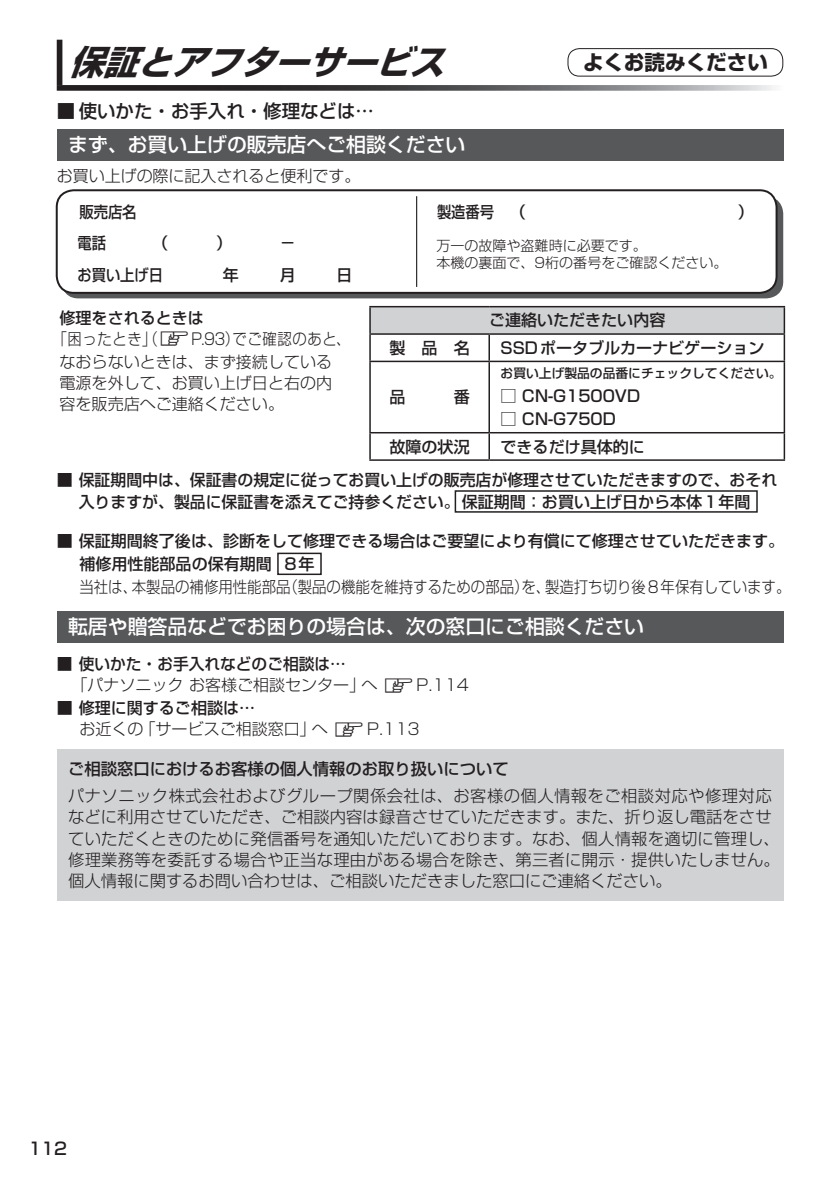
<style>
.page{position:relative;width:840px;height:1191px;background:#fff}
.page>*{position:absolute;margin:0;border:0;box-sizing:border-box;transform-origin:0 0}
.t1{font:italic 700 34px "Shin Go Pro";color:#231f20}
.t2{font:700 20.6px "Shin Go Pro";color:#231f20}
.t3{font:500 19.8px "Shin Go Pro";color:#fff}
.t4{font:500 18.4px "Shin Go Pro";color:#231f20}
.t5{font:500 17px "Shin Go Pro";color:#231f20}
.t6{font:300 16.2px/21.2px "Shin Go Pro";letter-spacing:.015em;color:#231f20}
.t7{font:500 16.2px "Shin Go Pro";color:#231f20}
.t8{font:500 16px/21.2px "Shin Go Pro";color:#231f20;text-align:center}
.t9{font:300 16px/21.2px "Shin Go Pro";color:#231f20}
.t10{font:300 16px "Shin Go Pro";color:#231f20;scale:.9 1}
.t11{font:300 16px "Shin Go Pro";letter-spacing:.04em;color:#231f20;scale:.9 1}
.t12{font:500 15.8px/31.4px "Shin Go Pro";color:#231f20;scale:.9 1}
.t13{font:500 15.8px "Shin Go Pro";color:#231f20}
.t14{font:300 14px/16.8px "Shin Go Pro";color:#231f20}
.t15{font:500 12.8px "Shin Go Pro";color:#231f20}
.s1{font-family:"NAVI Win Normal";font-weight:400;font-size:14.2px}
.s2{font-weight:500}
</style>
<div class="page">
<div style="left:57px;top:40px;width:5px;height:45px;background:#231f20"></div>
<svg style="left:57px;top:85px;width:718px;height:6px;background:#616162"></svg>
<div style="left:567px;top:48px;width:215px;height:29px;border:1px solid #231f20;border-radius:12px"></div>
<div style="left:57px;top:129px;width:725px;height:31px;background:#57585a"></div>
<div style="left:61px;top:197px;width:721px;height:101px;background:#57585a;border-radius:17px"></div>
<div style="left:57px;top:190px;width:719px;height:103px;background:#fff;border-radius:17px"></div>
<div style="left:56px;top:189px;width:721px;height:105px;border:2px solid #231f20;border-radius:17px"></div>
<hr style="left:416px;top:196px;width:1px;height:91px;background:#231f20">
<div style="left:370px;top:307px;width:413px;height:27px;background:#d1d2d4"></div>
<hr style="left:369px;top:306px;width:120px;height:1px;background:#231f20">
<hr style="left:489px;top:306px;width:295px;height:1px;background:#231f20">
<hr style="left:369px;top:333px;width:120px;height:2px;background:#231f20">
<svg style="left:369px;top:307px;width:1px;height:54px"></svg>
<hr style="left:489px;top:333px;width:295px;height:2px;background:#231f20">
<svg style="left:488px;top:335px;width:1px;height:26px"></svg>
<svg style="left:783px;top:307px;width:1px;height:54px"></svg>
<hr style="left:369px;top:361px;width:120px;height:1px;background:#231f20">
<hr style="left:369px;top:362px;width:1px;height:70px;background:#231f20">
<hr style="left:489px;top:361px;width:295px;height:1px;background:#231f20">
<hr style="left:488px;top:362px;width:1px;height:70px;background:#231f20">
<hr style="left:783px;top:362px;width:1px;height:70px;background:#231f20">
<hr style="left:369px;top:432px;width:120px;height:1px;background:#231f20">
<svg style="left:369px;top:433px;width:1px;height:26px"></svg>
<hr style="left:489px;top:432px;width:295px;height:1px;background:#231f20">
<svg style="left:488px;top:433px;width:1px;height:26px"></svg>
<svg style="left:783px;top:433px;width:1px;height:26px"></svg>
<hr style="left:369px;top:459px;width:120px;height:2px;background:#231f20">
<hr style="left:489px;top:459px;width:295px;height:2px;background:#231f20">
<div style="left:57px;top:611px;width:725px;height:31px;background:#57585a"></div>
<div style="left:57px;top:749px;width:725px;height:151px;background:#d1d2d4"></div>
<div style="left:454px;top:490px;width:303px;height:22px;border:2px solid #231f20"></div>
<div style="left:277px;top:552px;width:44px;height:23px;border:2px solid #231f20"></div>
<h1 class="t1" style="left:69px;top:35px;width:393px">保証とアフターサービス</h1>
<p class="t2" style="left:582px;top:46px;width:186px">よくお読みください</p>
<p class="t4" style="left:57px;top:96px;width:318px">■ 使いかた・お手入れ・修理などは…</p>
<p class="t3" style="left:68px;top:128px;width:398px">まず、お買い上げの販売店へご相談ください</p>
<p class="t9" style="left:57px;top:163px;width:305px">お買い上げの際に記入されると便利です。</p>
<p class="t12" style="left:77px;top:194px;width:97px">販売店名<br>電話<br>お買い上げ日</p>
<p class="t12" style="left:437px;top:194px;width:65px">製造番号</p>
<p class="t14" style="left:436px;top:235px;width:292px">万一の故障や盗難時に必要です。<br>本機の裏面で、9桁の番号をご確認ください。</p>
<p class="t13" style="left:223px;top:262px;width:17px">年</p>
<p class="t13" style="left:279px;top:262px;width:17px">月</p>
<p class="t13" style="left:336px;top:262px;width:17px">日</p>
<p class="t8" style="left:60px;top:305px;width:146px">修理をされるときは</p>
<p class="t11" style="left:52px;top:326px;width:333px">「困ったとき」（<span class="s1">Z</span>P.93）でご確認のあと、</p>
<p class="t9" style="left:60px;top:349px;width:274px">なおらないときは、まず接続している</p>
<p class="t9" style="left:60px;top:370px;width:274px">電源を外して、お買い上げ日と右の内</p>
<p class="t9" style="left:60px;top:391px;width:226px">容を販売店へご連絡ください。</p>
<p class="t8" style="left:488px;top:308px;width:178px">ご連絡いただきたい内容</p>
<p class="t8" style="left:389px;top:335px;width:82px">製　品　名</p>
<p class="t8" style="left:500px;top:335px;width:265px">SSDポータブルカーナビゲーション</p>
<p class="t15" style="left:500px;top:363px;width:282px">お買い上げ製品の品番にチェックしてください。</p>
<p class="t8" style="left:500px;top:384px;width:141px">□ CN-G1500VD</p>
<p class="t8" style="left:500px;top:406px;width:117px">□ CN-G750D</p>
<p class="t8" style="left:389px;top:434px;width:82px">故障の状況</p>
<p class="t8" style="left:500px;top:434px;width:146px">できるだけ具体的に</p>
<p class="t8" style="left:57px;top:468px;width:721px">■ 保証期間中は、保証書の規定に従ってお買い上げの販売店が修理させていただきますので、おそれ入りますが、製品に保証書を添えてご持参ください。保証期間：お買い上げ日から本体1年間</p>
<p class="t8" style="left:79px;top:528px;width:706px;line-height:22.6px;text-align:left;text-indent:-23px">■ 保証期間終了後は、診断をして修理できる場合はご要望により有償にて修理させていただきます。補修用性能部品の保有期間</p>
<p class="t10" style="left:79px;top:573px;width:791px">当社は、本製品の補修用性能部品（製品の機能を維持するための部品）を、製造打ち切り後8年保有しています。</p>
<p class="t3" style="left:68px;top:610px;width:577px">転居や贈答品などでお困りの場合は、次の窓口にご相談ください</p>
<p class="t9" style="left:71px;top:651px;width:399px;text-indent:-15px"><span class="s2">■ 使いかた・お手入れなどのご相談は…<br></span>「パナソニックお客様ご相談センター」へ <span class="s1">Z</span>P.114</p>
<p class="t9" style="left:79px;top:695px;width:341px;text-indent:-23px"><span class="s2">■ 修理に関するご相談は…<br></span>お近くの「サービスご相談窓口」へ <span class="s1">Z</span>P.113</p>
<p class="t7" style="left:68px;top:755px;width:442px">ご相談窓口におけるお客様の個人情報のお取り扱いについて</p>
<p class="t6" style="left:68px;top:783px;width:713px">パナソニック株式会社およびグループ関係会社は、お客様の個人情報をご相談対応や修理対応などに利用させていただき、ご相談内容は録音させていただきます。また、折り返し電話をさせていただくときのために発信番号を通知いただいております。なお、個人情報を適切に管理し、修理業務等を委託する場合や正当な理由がある場合を除き、第三者に開示・提供いたしません。個人情報に関するお問い合わせは、ご相談いただきました窓口にご連絡ください。</p>
<p class="t8" style="left:284px;top:551px;width:32px">8年</p>
<p class="t5" style="left:28px;top:1134px;width:40px">112</p>
</div>
